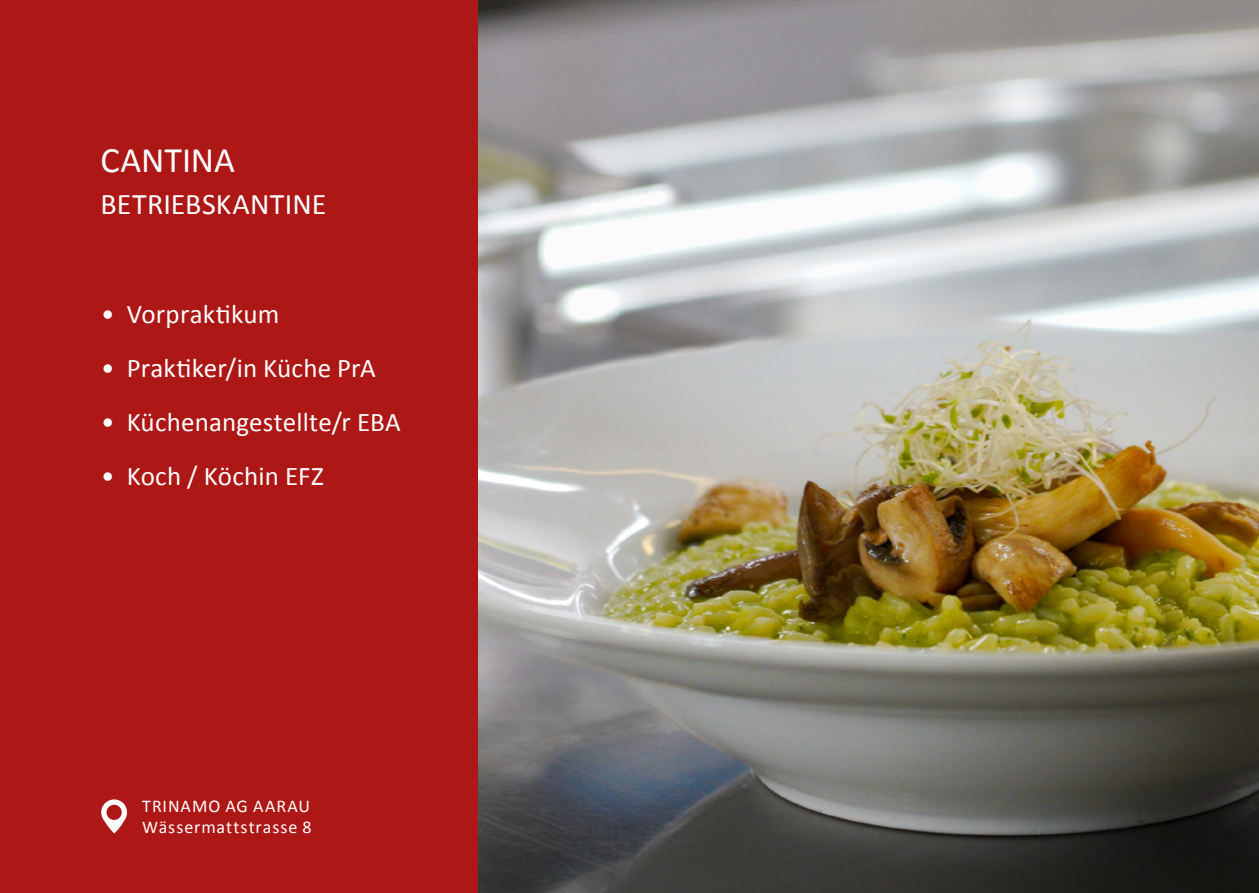
<style>
.page{position:relative;width:1259px;height:893px;background:#fff}
.page>*{position:absolute;margin:0;border:0;box-sizing:border-box;transform-origin:0 0}
.t1{font:36px "Calibri";color:#fff}
.t2{font:30px "Calibri";letter-spacing:.005em;color:#fff}
.t3{font:27px "Calibri";letter-spacing:.005em;color:#fff}
.t4{font:18px/21.6px "Calibri";letter-spacing:.055em;color:#fff}
</style>
<div class="page">
<img style="left:478px;top:0;width:781px;height:893px">
<div style="left:0;top:0;width:478px;height:893px;background:#ad1715"></div>
<svg style="left:101px;top:799px;width:26px;height:34px"></svg>
<h1 class="t1" style="left:100px;top:137px;width:136px">CANTINA</h1>
<p class="t2" style="left:100px;top:185px;width:227px">BETRIEBSKANTINE</p>
<p class="t3" style="left:101px;top:298px;width:180px">• Vorpraktikum</p>
<p class="t3" style="left:101px;top:352px;width:276px">• Praktiker/in Küche PrA</p>
<p class="t3" style="left:101px;top:406px;width:301px">• Küchenangestellte/r EBA</p>
<p class="t3" style="left:101px;top:460px;width:224px">• Koch / Köchin EFZ</p>
<p class="t4" style="left:142px;top:794px;width:171px">TRINAMO AG AARAU<br>Wässermattstrasse 8</p>
</div>
